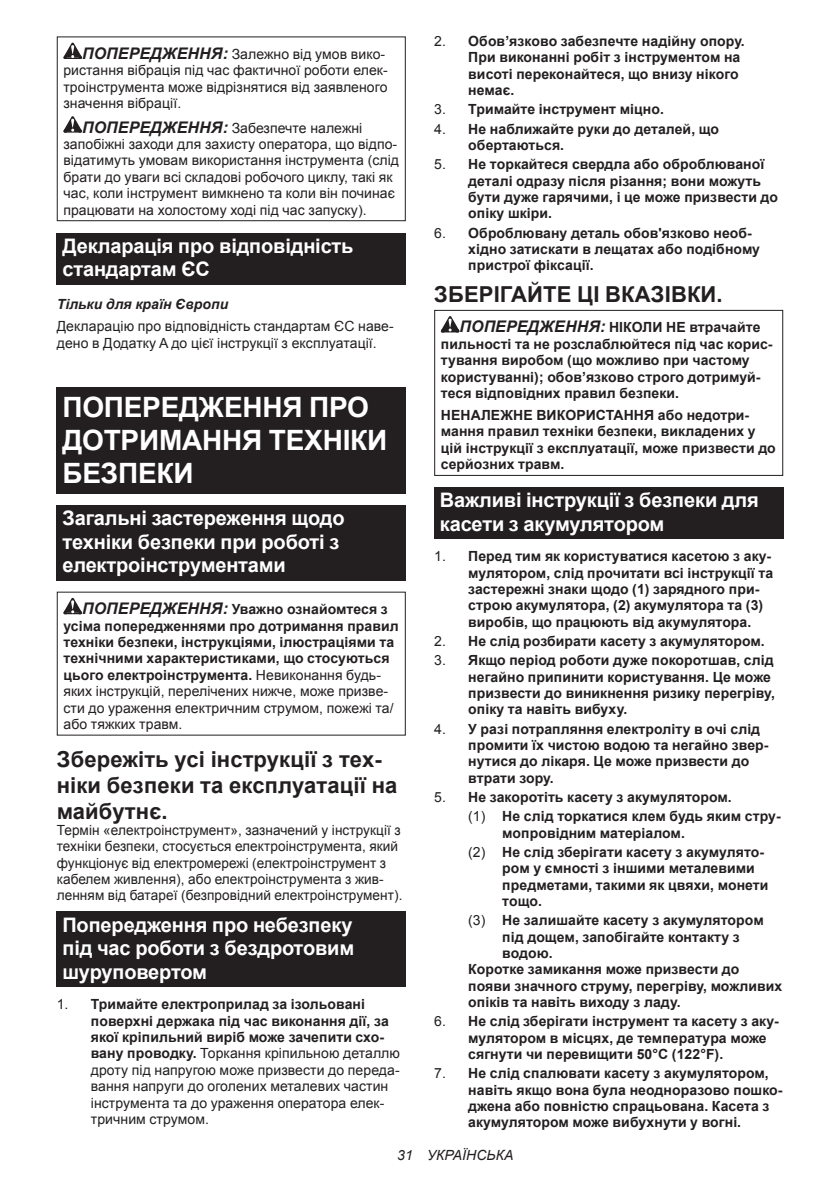
<style>
.page{position:relative;width:840px;height:1191px;background:#fff}
.page>*{position:absolute;margin:0;border:0;box-sizing:border-box;transform-origin:0 0}
.t1{font:700 28px/32.8px "Arial";letter-spacing:-.01em;color:#fff}
.t2{font:700 22px/25.8px "Arial";letter-spacing:.005em;color:#231f20}
.t3{font:700 20px/23.4px "Arial";letter-spacing:-.01em;color:#fff}
.t4{font:700 14px/16.4px "Arial";letter-spacing:.005em;color:#231f20}
.t5{font:14px/16.4px "Arial";letter-spacing:.005em;color:#231f20}
.t6{font:italic 700 14px "Arial";letter-spacing:.005em;color:#231f20}
.t7{font:italic 14px "Arial";letter-spacing:.005em;color:#231f20}
.s1{font-weight:700;font-style:italic;font-size:16px}
.s2{font-style:italic;font-size:16px}
.s3{font-weight:400}
.s4{font-weight:700}
</style>
<div class="page">
<svg style="left:63px;top:43px;width:19px;height:16px"></svg>
<svg style="left:63px;top:116px;width:19px;height:17px"></svg>
<div style="left:57px;top:36px;width:348px;height:185px;border:1px solid #231f20"></div>
<div style="left:57px;top:232px;width:348px;height:52px;background:#231f20"></div>
<div style="left:57px;top:387px;width:348px;height:107px;background:#231f20"></div>
<div style="left:57px;top:505px;width:348px;height:76px;background:#231f20"></div>
<svg style="left:63px;top:598px;width:19px;height:16px"></svg>
<div style="left:57px;top:911px;width:348px;height:76px;background:#231f20"></div>
<svg style="left:440px;top:316px;width:19px;height:16px"></svg>
<div style="left:434px;top:310px;width:348px;height:166px;border:1px solid #231f20"></div>
<div style="left:434px;top:487px;width:348px;height:52px;background:#231f20"></div>
<p class="t5" style="left:63px;top:46px;width:326px;text-indent:19px"><span class="s1">ПОПЕРЕДЖЕННЯ:</span> Залежно від умов вико&shy;ристання вібрація під час фактичної роботи елек&shy;троінструмента може відрізнятися від заявленого значення вібрації.</p>
<p class="t5" style="left:63px;top:120px;width:337px;text-indent:19px"><span class="s1">ПОПЕРЕДЖЕННЯ:</span> Забезпечте належні запобіжні заходи для захисту оператора, що відпо&shy;відатимуть умовам використання інструмента (слід брати до уваги всі складові робочого циклу, такі як час, коли інструмент вимкнено та коли він починає працювати на холостому ході під час запуску).</p>
<h3 class="t3" style="left:62px;top:234px;width:292px">Декларація про відповідність стандартам ЄС</h3>
<p class="t6" style="left:57px;top:295px;width:173px">Тільки для країн Європи</p>
<p class="t5" style="left:57px;top:318px;width:338px">Декларацію про відповідність стандартам ЄС наве&shy;дено в Додатку A до цієї інструкції з експлуатації.</p>
<h1 class="t1" style="left:62px;top:392px;width:326px">ПОПЕРЕДЖЕННЯ ПРО<br>ДОТРИМАННЯ ТЕХНІКИ<br>БЕЗПЕКИ</h1>
<h3 class="t3" style="left:62px;top:507px;width:283px">Загальні застереження щодо техніки безпеки при роботі з електроінструментами</h3>
<p class="t4" style="left:63px;top:601px;width:336px;text-indent:19px"><span class="s2">ПОПЕРЕДЖЕННЯ:</span> Уважно ознайомтеся з усіма попередженнями про дотримання правил техніки безпеки, інструкціями, ілюстраціями та технічними характеристиками, що стосуються цього електроінструмента. <span class="s3">Невиконання будь&shy;яких інструкцій, перелічених нижче, може призве&shy;сти до ураження електричним струмом, пожежі та/ або тяжких травм.</span></p>
<h2 class="t2" style="left:57px;top:747px;width:342px">Збережіть усі інструкції з тех&shy;ніки безпеки та експлуатації на майбутнє.</h2>
<p class="t5" style="left:57px;top:822px;width:347px">Термін «електроінструмент», зазначений у інструкції з техніки безпеки, стосується електроінструмента, який функціонує від електромережі (електроінструмент з кабелем живлення), або електроінструмента з жив&shy;ленням від батареї (безпровідний електроінструмент).</p>
<h3 class="t3" style="left:62px;top:913px;width:293px;text-align:justify">Попередження про небезпеку під час роботи з бездротовим шуруповертом</h3>
<p class="t5" style="left:91px;top:996px;width:310px;text-indent:-34px">1. <span class="s4">Тримайте електроприлад за ізольовані поверхні держака під час виконання дії, за якої кріпильний виріб може зачепити схо&shy;вану проводку.</span> Торкання кріпильною деталлю дроту під напругою може призвести до переда&shy;вання напруги до оголених металевих частин інструмента та до ураження оператора елек&shy;тричним струмом.</p>
<p class="t4" style="left:468px;top:33px;width:278px;text-indent:-34px"><span class="s3">2.</span> Обов’язково забезпечте надійну опору.<br>При виконанні робіт з інструментом на висоті переконайтеся, що внизу нікого немає.</p>
<p class="t4" style="left:434px;top:102px;width:231px"><span class="s3">3.</span> Тримайте інструмент міцно.</p>
<p class="t4" style="left:468px;top:121px;width:252px;text-indent:-34px"><span class="s3">4.</span> Не наближайте руки до деталей, що обертаються.</p>
<p class="t4" style="left:468px;top:156px;width:311px;text-indent:-34px"><span class="s3">5.</span> Не торкайтеся свердла або оброблюваної деталі одразу після різання; вони можуть бути дуже гарячими, і це може призвести до опіку шкіри.</p>
<p class="t4" style="left:468px;top:225px;width:293px;text-indent:-34px"><span class="s3">6.</span> Оброблювану деталь обов'язково необ&shy;хідно затискати в лещатах або подібному пристрої фіксації.</p>
<h2 class="t2" style="left:434px;top:282px;width:290px">ЗБЕРІГАЙТЕ ЦІ ВКАЗІВКИ.</h2>
<p class="t4" style="left:440px;top:320px;width:333px;text-indent:19px"><span class="s2">ПОПЕРЕДЖЕННЯ:</span> НІКОЛИ НЕ втрачайте пильності та не розслаблюйтеся під час корис&shy;тування виробом (що можливо при частому користуванні); обов’язково строго дотримуй&shy;теся відповідних правил безпеки.</p>
<p class="t4" style="left:440px;top:407px;width:336px">НЕНАЛЕЖНЕ ВИКОРИСТАННЯ або недотри&shy;мання правил техніки безпеки, викладених у цій інструкції з експлуатації, може призвести до серйозних травм.</p>
<h3 class="t3" style="left:439px;top:489px;width:320px">Важливі інструкції з безпеки для касети з акумулятором</h3>
<p class="t4" style="left:468px;top:548px;width:306px;text-indent:-34px"><span class="s3">1.</span> Перед тим як користуватися касетою з аку&shy;мулятором, слід прочитати всі інструкції та застережні знаки щодо (1) зарядного при&shy;строю акумулятора, (2) акумулятора та (3) виробів, що працюють від акумулятора.</p>
<p class="t4" style="left:434px;top:633px;width:332px"><span class="s3">2.</span> Не слід розбирати касету з акумулятором.</p>
<p class="t4" style="left:468px;top:652px;width:308px;text-indent:-34px"><span class="s3">3.</span> Якщо період роботи дуже покоротшав, слід негайно припинити користування. Це може призвести до виникнення ризику перегріву, опіку та навіть вибуху.</p>
<p class="t4" style="left:468px;top:721px;width:301px;text-indent:-34px"><span class="s3">4.</span> У разі потрапляння електроліту в очі слід промити їх чистою водою та негайно звер&shy;нутися до лікаря. Це може призвести до втрати зору.</p>
<p class="t4" style="left:468px;top:788px;width:314px;line-height:19.2px;text-indent:-34px"><span class="s3">5.</span> Не закоротіть касету з акумулятором.<br><span class="s3">(1)</span> Не слід торкатися клем будь яким стру-</p>
<p class="t4" style="left:468px;top:823px;width:297px;line-height:19.2px;text-indent:34px">мопровідним матеріалом.<br><span class="s3">(2)</span> Не слід зберігати касету з акумулято-</p>
<p class="t4" style="left:502px;top:860px;width:267px">ром у ємності з іншими металевими предметами, такими як цвяхи, монети тощо.</p>
<p class="t4" style="left:468px;top:912px;width:297px"><span class="s3">(3)</span> Не залишайте касету з акумулятором</p>
<p class="t4" style="left:502px;top:928px;width:239px">під дощем, запобігайте контакту з</p>
<p class="t4" style="left:502px;top:945px;width:52px">водою.</p>
<p class="t4" style="left:468px;top:961px;width:272px">Коротке замикання може призвести до</p>
<p class="t4" style="left:468px;top:978px;width:315px">появи значного струму, перегріву, можливих</p>
<p class="t4" style="left:468px;top:994px;width:214px">опіків та навіть виходу з ладу.</p>
<p class="t4" style="left:468px;top:1013px;width:312px;text-indent:-34px"><span class="s3">6.</span> Не слід зберігати інструмент та касету з аку&shy;мулятором в місцях, де температура може сягнути чи перевищити 50°C (122°F).</p>
<p class="t4" style="left:468px;top:1065px;width:315px;text-indent:-34px"><span class="s3">7.</span> Не слід спалювати касету з акумулятором, навіть якщо вона була неодноразово пошко&shy;джена або повністю спрацьована. Касета з акумулятором може вибухнути у вогні.</p>
<p class="t7" style="left:397px;top:1146px;width:118px">31 УКРАЇНСЬКА</p>
</div>
